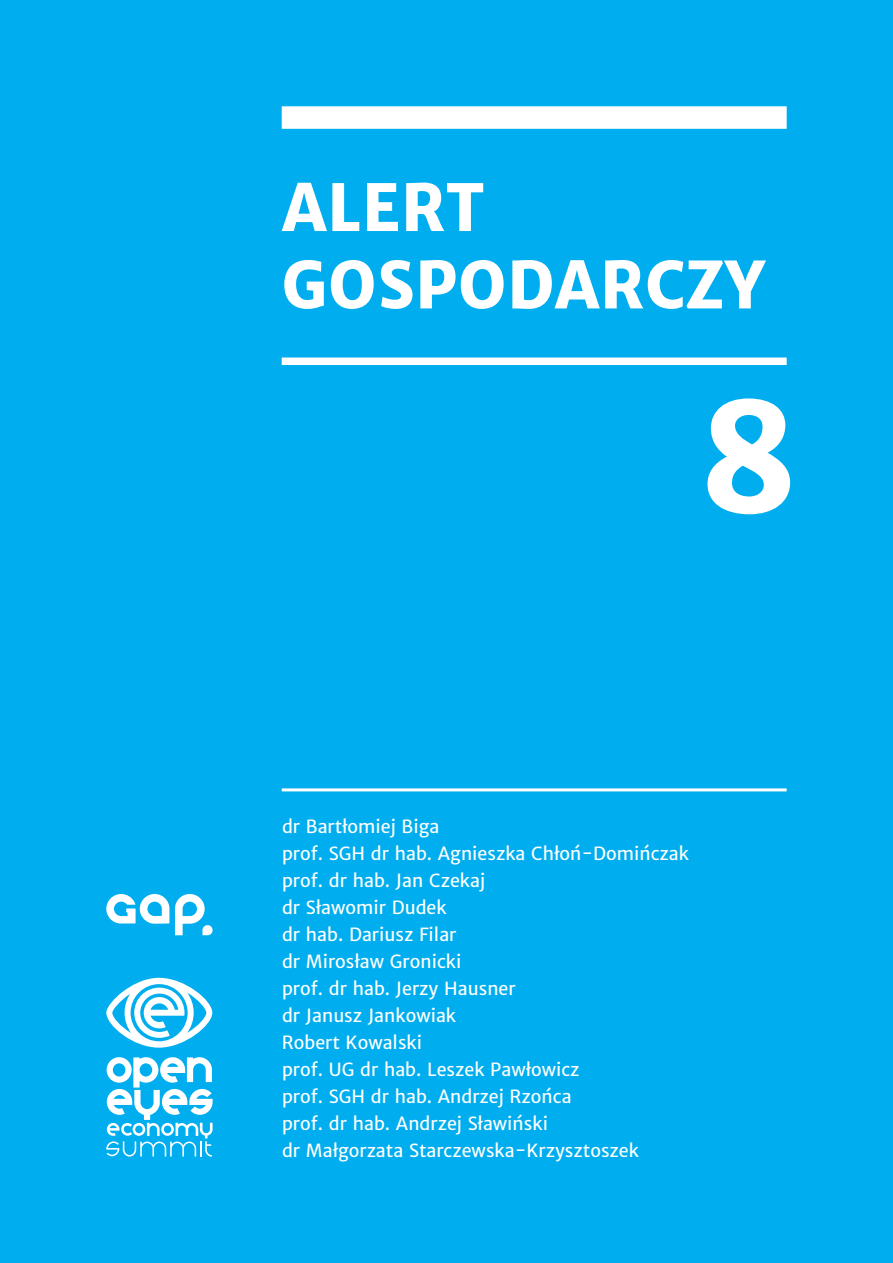
<style>
.page{position:relative;width:893px;height:1263px;background:#00aeef}
.page>*{position:absolute;margin:0;border:0;box-sizing:border-box;transform-origin:0 0}
.t1{font:800 150px "Merriweather Sans";color:#fff;scale:.96 1}
.t2{font:800 64.5px/77.4px "Merriweather Sans";letter-spacing:.01em;color:#fff;scale:.96 1}
.t3{font:18px/27px "Merriweather Sans";color:#fff}
</style>
<div class="page">
<div style="left:282px;top:106px;width:505px;height:23px;background:#fff"></div>
<div style="left:282px;top:357px;width:505px;height:8px;background:#fff"></div>
<svg style="left:106px;top:1057px;width:107px;height:100px"></svg>
<svg style="left:106px;top:978px;width:106px;height:70px"></svg>
<svg style="left:175px;top:894px;width:38px;height:41px"></svg>
<svg style="left:106px;top:894px;width:63px;height:30px"></svg>
<hr style="left:282px;top:788px;width:505px;height:3px;background:#fff">
<h2 class="t2" style="left:282px;top:170px;width:504px">ALERT<br>GOSPODARCZY</h2>
<h1 class="t1" style="left:699px;top:367px;width:104px">8</h1>
<p class="t3" style="left:282px;top:813px;width:409px">dr Bartłomiej Biga<br>prof. SGH dr hab. Agnieszka Chłoń-Domińczak prof. dr hab. Jan Czekaj<br>dr Sławomir Dudek<br>dr hab. Dariusz Filar<br>dr Mirosław Gronicki<br>prof. dr hab. Jerzy Hausner<br>dr Janusz Jankowiak<br>Robert Kowalski<br>prof. UG dr hab. Leszek Pawłowicz<br>prof. SGH dr hab. Andrzej Rzońca<br>prof. dr hab. Andrzej Sławiński<br>dr Małgorzata Starczewska-Krzysztoszek</p>
</div>
